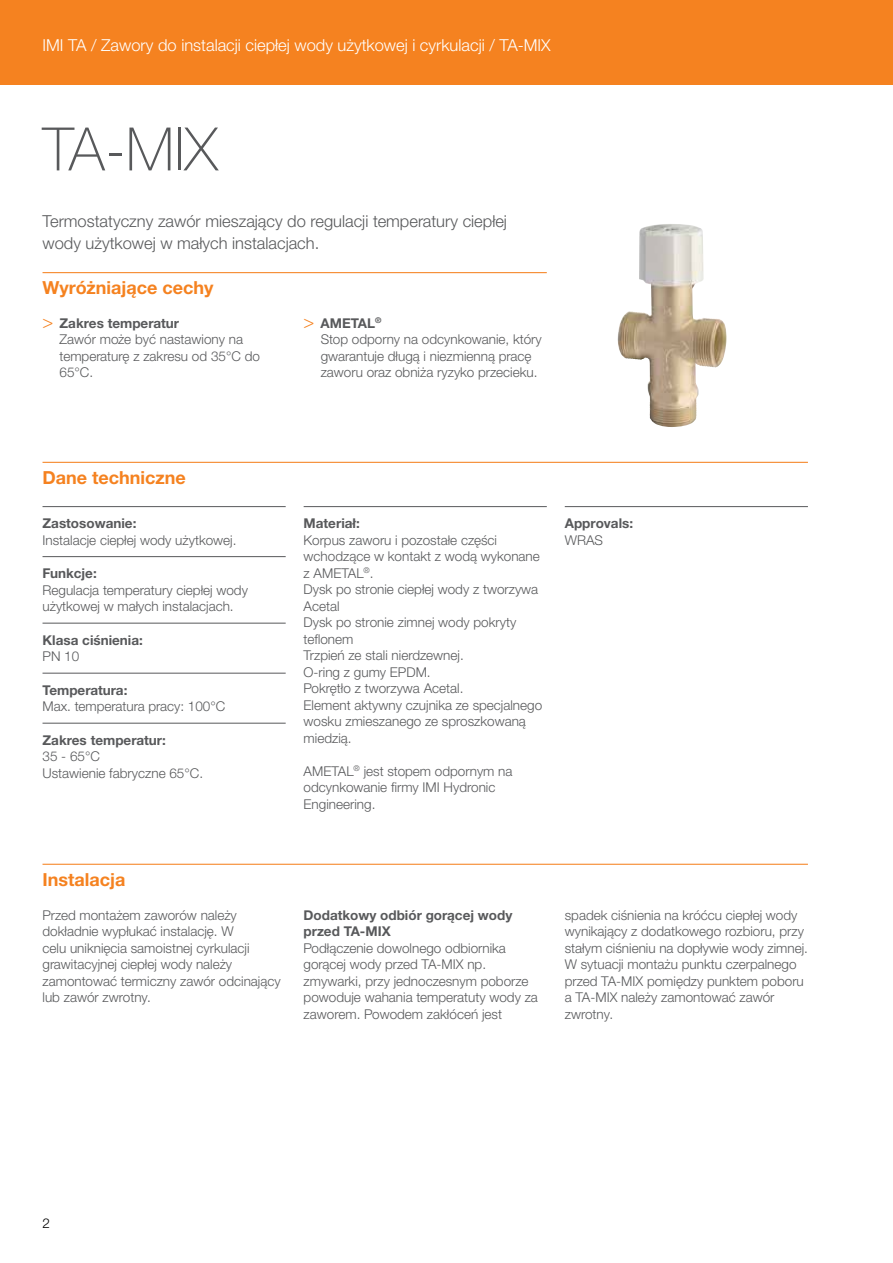
<style>
.page{position:relative;width:893px;height:1263px;background:#fff}
.page>*{position:absolute;margin:0;border:0;box-sizing:border-box;transform-origin:0 0}
.t1{font:100 60px "Helvetica Neue LTW1 G";color:#58595b}
.t2{font:700 18px "Helvetica Neue LTW1 G";color:#f58220}
.t3{font:300 16.5px/22.5px "Helvetica Neue LTW1 G";color:#58595b}
.t4{font:300 16.5px "Helvetica Neue LTW1 G";color:#fff}
.t5{font:300 13.5px/16.5px "Helvetica Neue LTW1 G";color:#58595b}
.t6{font:700 13.5px/16.5px "Helvetica Neue LTW1 G";color:#58595b}
.t7{font:300 13.5px "Helvetica Neue LTW1 G";color:#000}
.s1{font-family:"Helvetica Neue LT Std";font-size:18px;color:#f58220}
.s2{font-weight:700}
</style>
<div class="page">
<div style="left:0;top:0;width:893px;height:85px;background:#f58220"></div>
<hr style="left:43px;top:272px;width:504px;height:1px;background:#f58220">
<hr style="left:43px;top:462px;width:765px;height:1px;background:#f58220">
<hr style="left:43px;top:506px;width:243px;height:1px;background:#58595b">
<hr style="left:43px;top:556px;width:243px;height:1px;background:#58595b">
<hr style="left:43px;top:623px;width:243px;height:1px;background:#58595b">
<hr style="left:43px;top:673px;width:243px;height:1px;background:#58595b">
<hr style="left:43px;top:723px;width:243px;height:1px;background:#58595b">
<hr style="left:304px;top:506px;width:243px;height:1px;background:#58595b">
<hr style="left:565px;top:506px;width:243px;height:1px;background:#58595b">
<hr style="left:43px;top:864px;width:765px;height:1px;background:#f58220">
<img style="left:617px;top:224px;width:87px;height:203px">
<p class="t4" style="left:43px;top:35px;width:510px">IMI TA / Zawory do instalacji ciepłej wody użytkowej i cyrkulacji / TA-MIX</p>
<h1 class="t1" style="left:43px;top:113px;width:177px">TA-MIX</h1>
<p class="t3" style="left:43px;top:210px;width:466px">Termostatyczny zawór mieszający do regulacji temperatury ciepłej wody użytkowej w małych instalacjach.</p>
<h2 class="t2" style="left:43px;top:277px;width:172px">Wyróżniające cechy</h2>
<p class="t5" style="left:60px;top:315px;width:202px;text-indent:-17px"><span class="s1">&gt;</span> <span class="s2">Zakres temperatur<br></span>Zawór może być nastawiony na temperaturę z zakresu od 35°C do<br>65°C.</p>
<p class="t5" style="left:321px;top:315px;width:223px;text-indent:-17px"><span class="s1">&gt;</span> <span class="s2">AMETAL</span><sup>®<br></sup>Stop odporny na odcynkowanie, który gwarantuje długą i niezmienną pracę zaworu oraz obniża ryzyko przecieku.</p>
<h2 class="t2" style="left:43px;top:467px;width:145px">Dane techniczne</h2>
<p class="t6" style="left:43px;top:515px;width:95px">Zastosowanie:</p>
<p class="t5" style="left:43px;top:532px;width:195px">Instalacje ciepłej wody użytkowej.</p>
<p class="t6" style="left:43px;top:565px;width:56px">Funkcje:</p>
<p class="t5" style="left:43px;top:582px;width:207px">Regulacja temperatury ciepłej wody użytkowej w małych instalacjach.</p>
<p class="t6" style="left:43px;top:632px;width:102px">Klasa ciśnienia:</p>
<p class="t5" style="left:43px;top:648px;width:38px">PN 10</p>
<p class="t6" style="left:43px;top:682px;width:86px">Temperatura:</p>
<p class="t5" style="left:43px;top:698px;width:184px">Max. temperatura pracy: 100°C</p>
<p class="t6" style="left:43px;top:732px;width:125px">Zakres temperatur:</p>
<p class="t5" style="left:43px;top:748px;width:162px">35 - 65°C<br>Ustawienie fabryczne 65°C.</p>
<p class="t6" style="left:304px;top:515px;width:58px">Materiał:</p>
<p class="t5" style="left:304px;top:532px;width:240px">Korpus zaworu i pozostałe części wchodzące w kontakt z wodą wykonane z AMETAL<sup>®</sup>.<br>Dysk po stronie ciepłej wody z tworzywa<br>Acetal<br>Dysk po stronie zimnej wody pokryty teflonem<br>Trzpień ze stali nierdzewnej.<br>O-ring z gumy EPDM.<br>Pokrętło z tworzywa Acetal.<br>Element aktywny czujnika ze specjalnego wosku zmieszanego ze sproszkowaną miedzią.</p>
<p class="t5" style="left:304px;top:763px;width:210px">AMETAL<sup>®</sup> jest stopem odpornym na odcynkowanie firmy IMI Hydronic<br>Engineering.</p>
<p class="t6" style="left:565px;top:515px;width:70px">Approvals:</p>
<p class="t5" style="left:565px;top:532px;width:40px">WRAS</p>
<h2 class="t2" style="left:43px;top:868px;width:84px">Instalacja</h2>
<p class="t5" style="left:43px;top:906px;width:240px">Przed montażem zaworów należy dokładnie wypłukać instalację. W<br>celu uniknięcia samoistnej cyrkulacji grawitacyjnej ciepłej wody należy zamontować termiczny zawór odcinający lub zawór zwrotny.</p>
<p class="t6" style="left:304px;top:906px;width:210px">Dodatkowy odbiór gorącej wody przed TA-MIX</p>
<p class="t5" style="left:304px;top:939px;width:236px">Podłączenie dowolnego odbiornika gorącej wody przed TA-MIX np. zmywarki, przy jednoczesnym poborze powoduje wahania temperatuty wody za zaworem. Powodem zakłóceń jest</p>
<p class="t5" style="left:565px;top:906px;width:245px">spadek ciśnienia na króćcu ciepłej wody wynikający z dodatkowego rozbioru, przy stałym ciśnieniu na dopływie wody zimnej.<br>W sytuacji montażu punktu czerpalnego przed TA-MIX pomiędzy punktem poboru a TA-MIX należy zamontować zawór zwrotny.</p>
<p class="t7" style="left:43px;top:1215px;width:9px">2</p>
</div>
